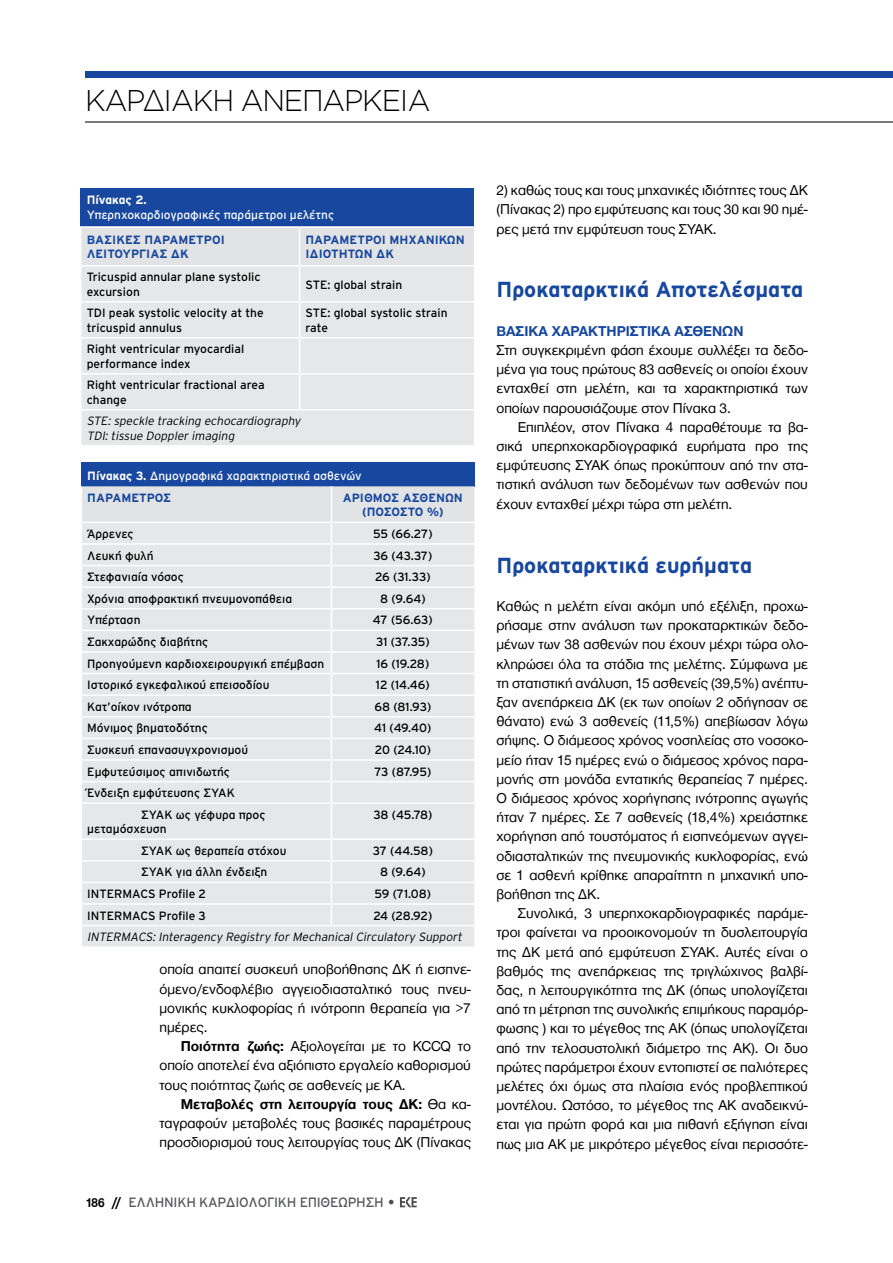
<style>
.page{position:relative;width:893px;height:1263px;background:#fff}
.page>*{position:absolute;margin:0;border:0;box-sizing:border-box;transform-origin:0 0}
.t1{font:300 30px "Gotham Greek";letter-spacing:-.04em;color:#000;scale:.96 1}
.t2{font:700 21.75px "Interstate GR";color:#17479e}
.t3{font:14.7px/19.2px "Helvetica Neue Greek";color:#000;text-align:justify}
.t4{font:700 14.7px "Helvetica Neue Greek";color:#17479e}
.t5{font:13.5px "Interstate GR";letter-spacing:-.02em;color:#58595b}
.t6{font:12px/14.4px "Interstate GR";color:#000}
.t7{font:italic 300 12px/14.4px "Interstate GR";color:#000}
.t8{font:12px/21.6px "Interstate GR";color:#fff}
.t9{font:700 12px/14.4px "Interstate GR";color:#17479e}
.t10{font:700 12px "Interstate GR";color:#fff}
.t11{font:12px "Interstate GR";letter-spacing:-.025em;color:#000}
.s1{font-weight:700}
.s2{font-weight:700;color:#17479e}
.s3{font-family:"Helvetica Neue Greek";font-weight:700;color:#000}
.s4{font-family:"Futura TGR";font-weight:700;color:#000}
.s5{font-family:"Helvetica Neue Greek";font-size:15px;color:#4d4d4f}
</style>
<div class="page">
<svg style="left:400px;top:1197px;width:17px;height:10px"></svg>
<div style="left:85px;top:72px;width:808px;height:6px;background:#17479e"></div>
<hr style="left:85px;top:121px;width:808px;height:1px;background:#000">
<div style="left:81px;top:189px;width:393px;height:38px;background:#17479e"></div>
<div style="left:81px;top:228px;width:393px;height:37px;background:#e2e3e4"></div>
<div style="left:81px;top:266px;width:393px;height:179px;background:#e6e7e8"></div>
<hr style="left:80px;top:226px;width:220px;height:2px;background:#fff">
<hr style="left:300px;top:226px;width:174px;height:2px;background:#fff">
<hr style="left:299px;top:228px;width:1px;height:37px;background:#fff">
<hr style="left:299px;top:266px;width:1px;height:35px;background:#fff">
<hr style="left:80px;top:301px;width:220px;height:1px;background:#fff">
<hr style="left:300px;top:301px;width:174px;height:1px;background:#fff">
<hr style="left:299px;top:302px;width:1px;height:35px;background:#fff">
<hr style="left:80px;top:337px;width:220px;height:1px;background:#fff">
<hr style="left:300px;top:337px;width:174px;height:1px;background:#fff">
<hr style="left:299px;top:338px;width:1px;height:35px;background:#fff">
<hr style="left:80px;top:373px;width:220px;height:1px;background:#fff">
<hr style="left:300px;top:373px;width:174px;height:1px;background:#fff">
<hr style="left:299px;top:374px;width:1px;height:35px;background:#fff">
<hr style="left:80px;top:409px;width:220px;height:1px;background:#fff">
<hr style="left:300px;top:409px;width:174px;height:1px;background:#fff">
<div style="left:81px;top:462px;width:393px;height:24px;background:#17479e"></div>
<div style="left:82px;top:804px;width:392px;height:142px;background:#e6e7e8"></div>
<hr style="left:331px;top:804px;width:1px;height:34px;background:#fff">
<hr style="left:81px;top:838px;width:250px;height:2px;background:#fff">
<hr style="left:331px;top:838px;width:143px;height:2px;background:#fff">
<hr style="left:81px;top:860px;width:250px;height:1px;background:#fff">
<hr style="left:331px;top:860px;width:143px;height:1px;background:#fff">
<hr style="left:81px;top:882px;width:250px;height:1px;background:#fff">
<hr style="left:331px;top:882px;width:143px;height:1px;background:#fff">
<hr style="left:81px;top:903px;width:250px;height:2px;background:#fff">
<hr style="left:331px;top:903px;width:143px;height:2px;background:#fff">
<svg style="left:331px;top:840px;width:1px;height:85px"></svg>
<hr style="left:81px;top:925px;width:250px;height:1px;background:#fff">
<hr style="left:331px;top:925px;width:143px;height:1px;background:#fff">
<svg style="left:81px;top:486px;width:393px;height:316px;background:#e7e7e9"></svg>
<h1 class="t1" style="left:85px;top:84px;width:361px">ΚΑΡΔΙΑΚΗ ΑΝΕΠΑΡΚΕΙΑ</h1>
<p class="t10" style="left:87px;top:193px;width:62px">Πίνακας 2.</p>
<p class="t8" style="left:87px;top:204px;width:249px">Υπερηχοκαρδιογραφικές παράμετροι μελέτης</p>
<p class="t9" style="left:87px;top:232px;width:140px">ΒΑΣΙΚΈΣ ΠΑΡΆΜΕΤΡΟΙ<br>ΛΕΙΤΟΥΡΓΊΑΣ ΔΚ</p>
<p class="t9" style="left:306px;top:232px;width:161px">ΠΑΡΆΜΕΤΡΟΙ ΜΗΧΑΝΙΚΏΝ<br>ΙΔΙΟΤΉΤΩΝ ΔΚ</p>
<p class="t6" style="left:87px;top:270px;width:175px">Tricuspid annular plane systolic excursion</p>
<p class="t6" style="left:306px;top:277px;width:98px">STE: global strain</p>
<p class="t6" style="left:87px;top:306px;width:179px">TDI peak systolic velocity at the tricuspid annulus</p>
<p class="t6" style="left:306px;top:306px;width:143px">STE: global systolic strain rate</p>
<p class="t6" style="left:87px;top:342px;width:159px">Right ventricular myocardial performance index</p>
<p class="t6" style="left:87px;top:378px;width:180px">Right ventricular fractional area change</p>
<p class="t7" style="left:87px;top:414px;width:218px">STE: speckle tracking echocardiography<br>TDI: tissue Doppler imaging</p>
<p class="t8" style="left:87px;top:465px;width:276px"><span class="s1">Πίνακας 3.</span> Δημογραφικά χαρακτηριστικά ασθενών<br><span class="s2">ΠΑΡΆΜΕΤΡΟΣ</span></p>
<p class="t9" style="left:343px;top:490px;width:122px;text-align:center">ΑΡΙΘΜΌΣ ΑΣΘΕΝΏΝ (ΠΟΣΟΣΤΌ %)</p>
<p class="t6" style="left:87px;top:526px;width:48px">Άρρενες</p>
<p class="t6" style="left:373px;top:526px;width:61px">55 (66.27)</p>
<p class="t6" style="left:87px;top:548px;width:68px">Λευκή φυλή</p>
<p class="t6" style="left:373px;top:548px;width:60px">36 (43.37)</p>
<p class="t6" style="left:87px;top:570px;width:98px">Στεφανιαία νόσος</p>
<p class="t6" style="left:375px;top:570px;width:57px">26 (31.33)</p>
<p class="t6" style="left:87px;top:591px;width:206px">Χρόνια αποφρακτική πνευμονοπάθεια</p>
<p class="t6" style="left:380px;top:591px;width:47px">8 (9.64)</p>
<p class="t11" style="left:87px;top:613px;width:55px">Υπέρταση</p>
<p class="t6" style="left:373px;top:613px;width:61px">47 (56.63)</p>
<p class="t6" style="left:87px;top:634px;width:123px">Σακχαρώδης διαβήτης</p>
<p class="t6" style="left:376px;top:634px;width:55px">31 (37.35)</p>
<p class="t6" style="left:87px;top:656px;width:239px">Προηγούμενη καρδιοχειρουργική επέμβαση</p>
<p class="t6" style="left:376px;top:656px;width:54px">16 (19.28)</p>
<p class="t6" style="left:87px;top:678px;width:184px">Ιστορικό εγκεφαλικού επεισοδίου</p>
<p class="t6" style="left:376px;top:678px;width:55px">12 (14.46)</p>
<p class="t6" style="left:87px;top:699px;width:106px">Κατ’οίκον ινότροπα</p>
<p class="t6" style="left:374px;top:699px;width:58px">68 (81.93)</p>
<p class="t6" style="left:87px;top:721px;width:122px">Μόνιμος βηματοδότης</p>
<p class="t6" style="left:374px;top:721px;width:59px">41 (49.40)</p>
<p class="t6" style="left:87px;top:742px;width:162px">Συσκευή επανασυγχρονισμού</p>
<p class="t6" style="left:375px;top:742px;width:58px">20 (24.10)</p>
<p class="t6" style="left:87px;top:764px;width:144px">Εμφυτεύσιμος απινιδωτής</p>
<p class="t6" style="left:374px;top:764px;width:58px">73 (87.95)</p>
<p class="t6" style="left:141px;top:782px;width:126px;line-height:21.6px;text-indent:-54px">Ένδειξη εμφύτευσης ΣΥΑΚ<br>ΣΥΑΚ ως γέφυρα προς</p>
<p class="t6" style="left:87px;top:822px;width:81px">μεταμόσχευση</p>
<p class="t6" style="left:373px;top:807px;width:60px">38 (45.78)</p>
<p class="t6" style="left:141px;top:843px;width:147px">ΣΥΑΚ ως θεραπεία στόχου</p>
<p class="t6" style="left:373px;top:843px;width:62px">37 (44.58)</p>
<p class="t6" style="left:141px;top:865px;width:128px">ΣΥΑΚ για άλλη ένδειξη</p>
<p class="t6" style="left:380px;top:865px;width:47px">8 (9.64)</p>
<p class="t6" style="left:87px;top:886px;width:120px">INTERMACS Profile 2</p>
<p class="t6" style="left:375px;top:886px;width:58px">59 (71.08)</p>
<p class="t6" style="left:87px;top:908px;width:120px">INTERMACS Profile 3</p>
<p class="t6" style="left:373px;top:908px;width:60px">24 (28.92)</p>
<p class="t7" style="left:87px;top:930px;width:378px">INTERMACS: Interagency Registry for Mechanical Circulatory Support</p>
<p class="t3" style="left:159px;top:960px;width:313px">οποία απαιτεί συσκευή υποβοήθησης ΔΚ ή εισπνε&shy;όμενο/ενδοφλέβιο αγγειοδιασταλτικό τους πνευ&shy;μονικής κυκλοφορίας ή ινότροπη θεραπεία για &gt;7 ημέρες.</p>
<p class="t3" style="left:159px;top:1037px;width:313px;text-indent:21px"><span class="s1">Ποιότητα ζωής:</span> Αξιολογείται με το KCCQ το οποίο αποτελεί ένα αξιόπιστο εργαλείο καθορισμού τους ποιότητας ζωής σε ασθενείς με ΚΑ.</p>
<p class="t3" style="left:159px;top:1094px;width:313px;text-indent:21px"><span class="s1">Μεταβολές στη λειτουργία τους ΔΚ:</span> Θα κα&shy;ταγραφούν μεταβολές τους βασικές παραμέτρους προσδιορισμού τους λειτουργίας τους ΔΚ (Πίνακας</p>
<p class="t5" style="left:86px;top:1195px;width:312px"><span class="s3">186</span> <span class="s4">//</span> EΛΛΗΝΙΚΗ ΚΑΡΔΙΟΛΟΓΙΚΗ ΕΠΙΘΕΩΡΗΣΗ <span class="s5">•</span></p>
<p class="t3" style="left:496px;top:181px;width:313px">2) καθώς τους και τους μηχανικές ιδιότητες τους ΔΚ (Πίνακας 2) προ εμφύτευσης και τους 30 και 90 ημέ&shy;ρες μετά την εμφύτευση τους ΣΥΑΚ.</p>
<h2 class="t2" style="left:496px;top:278px;width:309px">Προκαταρκτικά Αποτελέσματα</h2>
<p class="t4" style="left:496px;top:323px;width:249px">ΒΑΣΙΚΆ ΧΑΡΑΚΤΗΡΙΣΤΙΚΆ ΑΣΘΕΝΏΝ</p>
<p class="t3" style="left:496px;top:341px;width:313px">Στη συγκεκριμένη φάση έχουμε συλλέξει τα δεδο&shy;μένα για τους πρώτους 83 ασθενείς οι οποίοι έχουν ενταχθεί στη μελέτη, και τα χαρακτηριστικά των οποίων παρουσιάζουμε στον Πίνακα 3.</p>
<p class="t3" style="left:496px;top:417px;width:313px;text-indent:21px">Επιπλέον, στον Πίνακα 4 παραθέτουμε τα βα&shy;σικά υπερηχοκαρδιογραφικά ευρήματα προ της εμφύτευσης ΣΥΑΚ όπως προκύπτουν από την στα&shy;τιστική ανάλυση των δεδομένων των ασθενών που έχουν ενταχθεί μέχρι τώρα στη μελέτη.</p>
<h2 class="t2" style="left:496px;top:553px;width:257px">Προκαταρκτικά ευρήματα</h2>
<p class="t3" style="left:496px;top:596px;width:313px">Καθώς η μελέτη είναι ακόμη υπό εξέλιξη, προχω&shy;ρήσαμε στην ανάλυση των προκαταρκτικών δεδο&shy;μένων των 38 ασθενών που έχουν μέχρι τώρα ολο&shy;κληρώσει όλα τα στάδια της μελέτης. Σύμφωνα με τη στατιστική ανάλυση, 15 ασθενείς (39,5%) ανέπτυ&shy;ξαν ανεπάρκεια ΔΚ (εκ των οποίων 2 οδήγησαν σε θάνατο) ενώ 3 ασθενείς (11,5%) απεβίωσαν λόγω σήψης. Ο διάμεσος χρόνος νοσηλείας στο νοσοκο&shy;μείο ήταν 15 ημέρες ενώ ο διάμεσος χρόνος παρα&shy;μονής στη μονάδα εντατικής θεραπείας 7 ημέρες.<br>Ο διάμεσος χρόνος χορήγησης ινότροπης αγωγής ήταν 7 ημέρες. Σε 7 ασθενείς (18,4%) χρειάστηκε χορήγηση από τουστόματος ή εισπνεόμενων αγγει&shy;οδιασταλτικών της πνευμονικής κυκλοφορίας, ενώ σε 1 ασθενή κρίθηκε απαραίτητη η μηχανική υπο&shy;βοήθηση της ΔΚ.</p>
<p class="t3" style="left:496px;top:904px;width:313px;text-indent:21px">Συνολικά, 3 υπερηχοκαρδιογραφικές παράμε&shy;τροι φαίνεται να προοικονομούν τη δυσλειτουργία της ΔΚ μετά από εμφύτευση ΣΥΑΚ. Αυτές είναι ο βαθμός της ανεπάρκειας της τριγλώχινος βαλβί&shy;δας, η λειτουργικότητα της ΔΚ (όπως υπολογίζεται από τη μέτρηση της συνολικής επιμήκους παραμόρ&shy;φωσης ) και το μέγεθος της ΑΚ (όπως υπολογίζεται από την τελοσυστολική διάμετρο της ΑΚ). Οι δυο πρώτες παράμετροι έχουν εντοπιστεί σε παλιότερες μελέτες όχι όμως στα πλαίσια ενός προβλεπτικού μοντέλου. Ωστόσο, το μέγεθος της ΑΚ αναδεικνύ&shy;εται για πρώτη φορά και μια πιθανή εξήγηση είναι πως μια ΑΚ με μικρότερο μέγεθος είναι περισσότε-</p>
</div>
